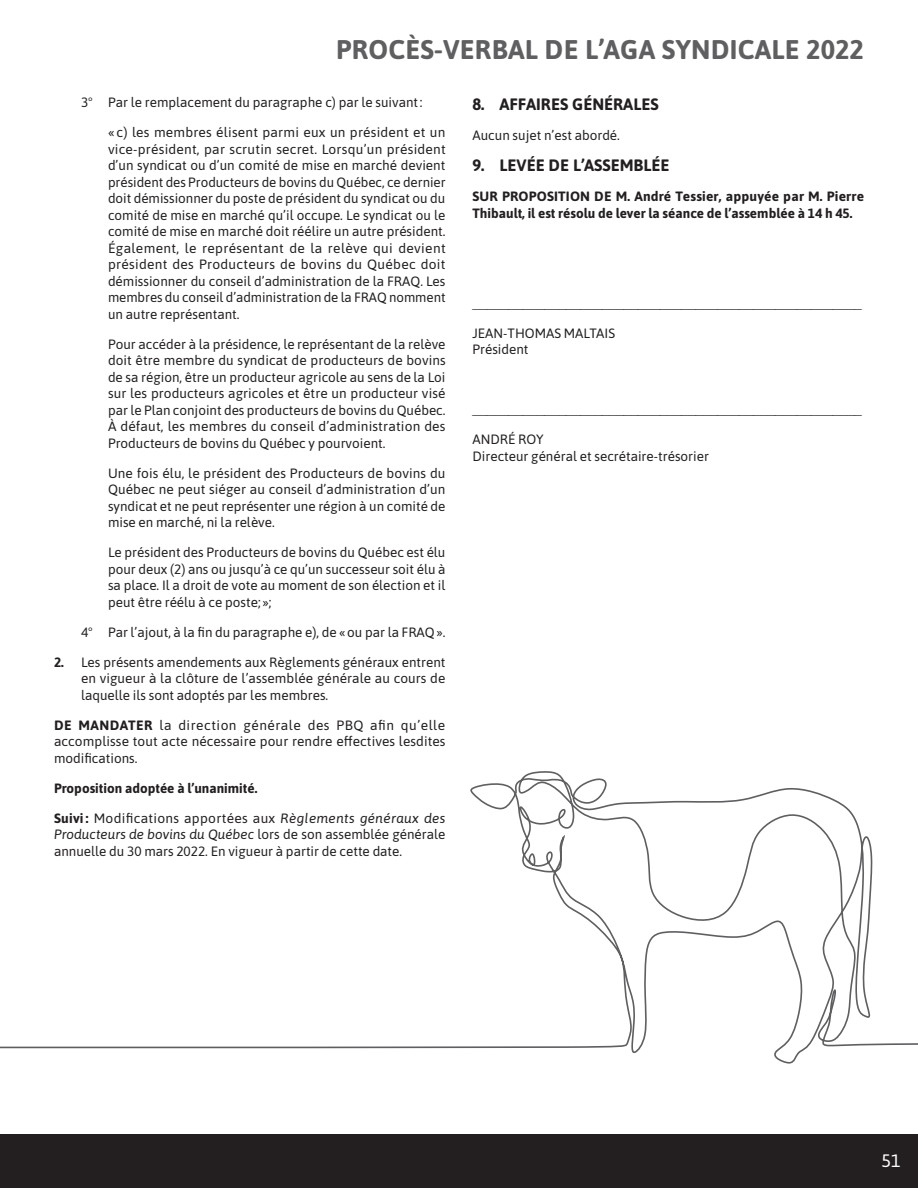
<style>
.page{position:relative;width:918px;height:1188px;background:#fff}
.page>*{position:absolute;margin:0;border:0;box-sizing:border-box;transform-origin:0 0}
.t1{font:700 27px "Asap";letter-spacing:.01em;color:#5f5f62}
.t2{font:18px "Asap";color:#fff}
.t3{font:700 16.5px "Asap";color:#231f20}
.t4{font:13.5px/16.5px "Asap";color:#231f20;text-align:justify}
.t5{font:700 13.5px/16.5px "Asap";color:#231f20}
.s1{font-weight:700}
.s2{font-style:italic}
</style>
<div class="page">
<div style="left:0;top:1134px;width:918px;height:54px;background:#231f20"></div>
<svg style="left:0;top:771px;width:918px;height:293px"></svg>
<h1 class="t1" style="left:336px;top:30px;width:529px">PROCÈS-VERBAL DE L’AGA SYNDICALE 2022</h1>
<p class="t4" style="left:81px;top:93px;width:343px">3° Par le remplacement du paragraphe c) par le suivant:</p>
<p class="t4" style="left:108px;top:123px;width:339px">« c) les membres élisent parmi eux un président et un vice-président, par scrutin secret. Lorsqu’un président d’un syndicat ou d’un comité de mise en marché devient président des Producteurs de bovins du Québec, ce dernier doit démissionner du poste de président du syndicat ou du comité de mise en marché qu’il occupe. Le syndicat ou le comité de mise en marché doit réélire un autre président.<br>Également, le représentant de la relève qui devient président des Producteurs de bovins du Québec doit démissionner du conseil d’administration de la FRAQ. Les membres du conseil d’administration de la FRAQ nomment un autre représentant.</p>
<p class="t4" style="left:108px;top:335px;width:339px">Pour accéder à la présidence, le représentant de la relève doit être membre du syndicat de producteurs de bovins de sa région, être un producteur agricole au sens de la Loi sur les producteurs agricoles et être un producteur visé par le Plan conjoint des producteurs de bovins du Québec.<br>À défaut, les membres du conseil d’administration des Producteurs de bovins du Québec y pourvoient.</p>
<p class="t4" style="left:108px;top:464px;width:339px">Une fois élu, le président des Producteurs de bovins du Québec ne peut siéger au conseil d’administration d’un syndicat et ne peut représenter une région à un comité de mise en marché, ni la relève.</p>
<p class="t4" style="left:108px;top:543px;width:339px">Le président des Producteurs de bovins du Québec est élu pour deux (2) ans ou jusqu’à ce qu’un successeur soit élu à sa place. Il a droit de vote au moment de son élection et il peut être réélu à ce poste; »;</p>
<p class="t4" style="left:81px;top:623px;width:366px">4° Par l’ajout, à la fin du paragraphe e), de «ou par la FRAQ».</p>
<p class="t4" style="left:81px;top:653px;width:366px;text-indent:-27px"><span class="s1">2.</span> Les présents amendements aux Règlements généraux entrent en vigueur à la clôture de l’assemblée générale au cours de laquelle ils sont adoptés par les membres.</p>
<p class="t4" style="left:54px;top:716px;width:393px"><span class="s1">DE MANDATER</span> la direction générale des PBQ afin qu’elle accomplisse tout acte nécessaire pour rendre effectives lesdites modifications.</p>
<p class="t5" style="left:54px;top:779px;width:205px">Proposition adoptée à l’unanimité.</p>
<p class="t4" style="left:54px;top:809px;width:393px"><span class="s1">Suivi :</span> Modifications apportées aux <span class="s2">Règlements généraux des Producteurs de bovins du Québec</span> lors de son assemblée générale annuelle du 30 mars 2022. En vigueur à partir de cette date.</p>
<p class="t3" style="left:472px;top:92px;width:188px">8. AFFAIRES GÉNÉRALES</p>
<p class="t4" style="left:472px;top:126px;width:149px">Aucun sujet n’est abordé.</p>
<p class="t3" style="left:472px;top:154px;width:198px">9. LEVÉE DE L’ASSEMBLÉE</p>
<p class="t5" style="left:472px;top:188px;width:393px">SUR PROPOSITION DE M. André Tessier, appuyée par M. Pierre<br>Thibault, il est résolu de lever la séance de l’assemblée à 14 h 45.</p>
<p class="t4" style="left:472px;top:294px;width:391px">______________________________________________________</p>
<p class="t4" style="left:472px;top:324px;width:144px">JEAN-THOMAS MALTAIS<br>Président</p>
<p class="t4" style="left:472px;top:401px;width:391px">______________________________________________________</p>
<p class="t4" style="left:472px;top:431px;width:238px">ANDRÉ ROY<br>Directeur général et secrétaire-trésorier</p>
<h2 class="t2" style="left:881px;top:1148px;width:21px">51</h2>
</div>
